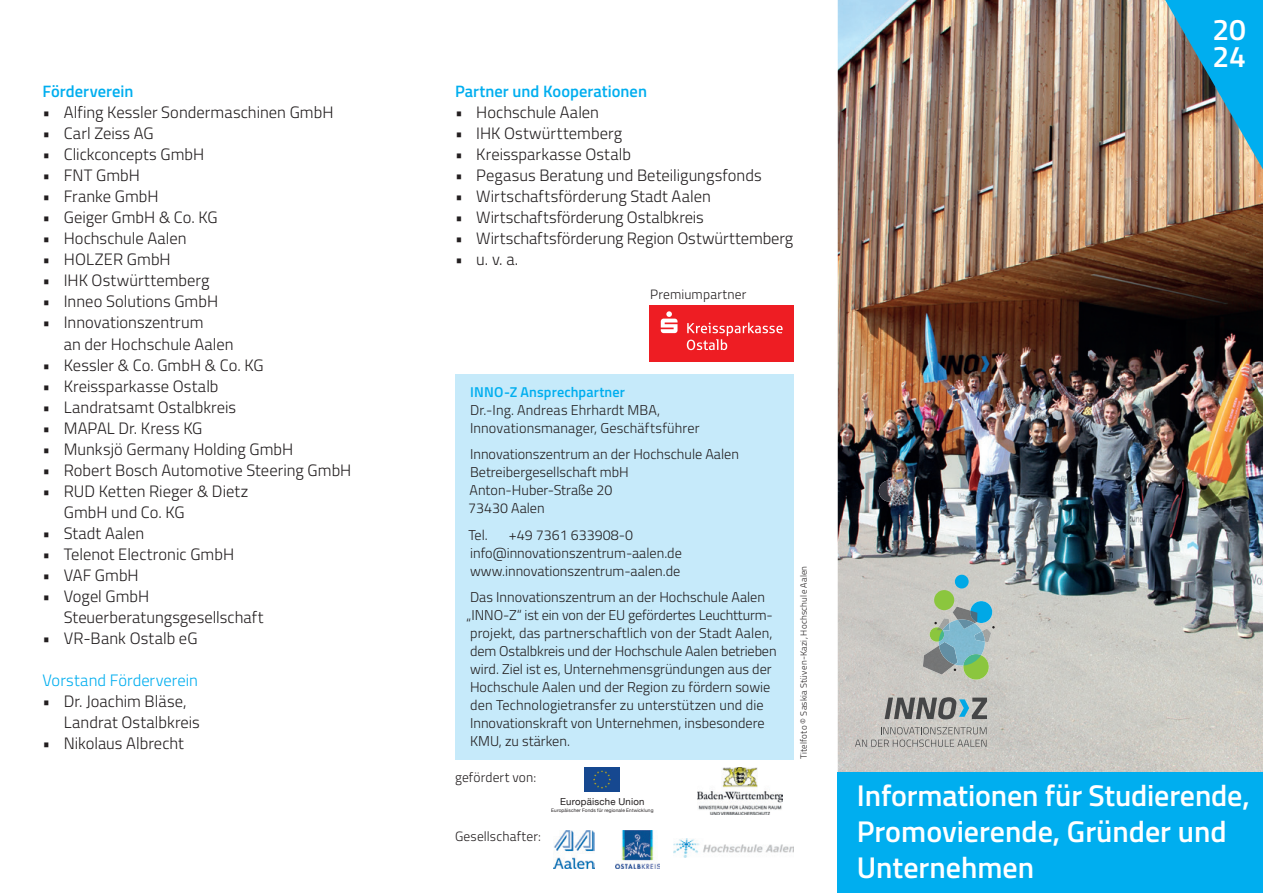
<style>
.page{position:relative;width:1263px;height:893px;background:#fff}
.page>*{position:absolute;margin:0;border:0;box-sizing:border-box;transform-origin:0 0}
.t1{font:600 30px/36px "Titillium";color:#fff}
.t2{font:300 16.5px/21px "Titillium";color:#231f20}
.t3{font:600 16.5px "Titillium";color:#00aeef}
.t4{font:300 16.5px "Titillium";color:#00aeef}
.t5{font:300 14.25px/18px "Titillium";color:#231f20}
.t6{font:600 14.25px "Titillium";letter-spacing:.01em;color:#00aeef}
.t7{font:300 13.5px "Titillium";letter-spacing:.01em;color:#231f20}
.t8{font:9.6px "Helvetica Neue";letter-spacing:.02em;color:#231f20}
.t9{font:300 9px "Titillium";letter-spacing:.025em;color:#231f20}
.t10{font:4.8px "Helvetica Neue";letter-spacing:.025em;color:#231f20}
</style>
<div class="page">
<img style="left:838px;top:0;width:425px;height:772px">
<div style="left:649px;top:305px;width:145px;height:57px;background:#ee1d23"></div>
<svg style="left:661px;top:311px;width:16px;height:22px"></svg>
<svg style="left:687px;top:323px;width:96px;height:27px"></svg>
<div style="left:455px;top:374px;width:339px;height:385px;background:#c6eafa"></div>
<img style="left:698px;top:768px;width:84px;height:46px">
<img style="left:585px;top:768px;width:35px;height:23px">
<img style="left:553px;top:830px;width:41px;height:38px">
<img style="left:615px;top:830px;width:44px;height:38px">
<img style="left:674px;top:839px;width:120px;height:18px">
<img style="left:1165px;top:0;width:98px;height:169px">
<div style="left:838px;top:772px;width:425px;height:121px;background:#00aeef"></div>
<img style="left:879px;top:480px;width:21px;height:22px;border-radius:11px">
<div style="left:970px;top:601px;width:22px;height:22px;background:#00a8e6;border-radius:50%"></div>
<img style="left:923px;top:646px;width:32px;height:28px">
<div style="left:930px;top:627px;width:14px;height:15px;background:#8bc63e;border-radius:50%"></div>
<svg style="left:881px;top:727px;width:105px;height:7px"></svg>
<svg style="left:855px;top:740px;width:131px;height:7px"></svg>
<img style="left:985px;top:628px;width:6px;height:14px">
<div style="left:963px;top:654px;width:26px;height:26px;background:#8bc63e;border-radius:50%"></div>
<div style="left:934px;top:590px;width:20px;height:20px;background:#8bc63e;border-radius:50%"></div>
<div style="left:955px;top:575px;width:14px;height:13px;background:#00a8e6;border-radius:50%"></div>
<svg style="left:885px;top:697px;width:102px;height:22px;background:#848a8b"></svg>
<img style="left:953px;top:607px;width:19px;height:13px">
<svg style="left:970px;top:611px;width:7px;height:9px"></svg>
<svg style="left:934px;top:618px;width:16px;height:12px"></svg>
<img style="left:939px;top:620px;width:46px;height:46px">
<img style="left:958px;top:619px;width:16px;height:10px">
<p class="t3" style="left:43px;top:79px;width:92px">Förderverein</p>
<p class="t2" style="left:43px;top:101px;width:292px">• Alfing Kessler Sondermaschinen GmbH</p>
<p class="t2" style="left:43px;top:122px;width:113px">• Carl Zeiss AG</p>
<p class="t2" style="left:43px;top:143px;width:163px">• Clickconcepts GmbH</p>
<p class="t2" style="left:43px;top:164px;width:99px">• FNT GmbH</p>
<p class="t2" style="left:43px;top:185px;width:118px">• Franke GmbH</p>
<p class="t2" style="left:43px;top:206px;width:177px">• Geiger GmbH &amp; Co. KG</p>
<p class="t2" style="left:43px;top:227px;width:146px">• Hochschule Aalen</p>
<p class="t2" style="left:43px;top:248px;width:130px">• HOLZER GmbH</p>
<p class="t2" style="left:43px;top:269px;width:169px">• IHK Ostwürttemberg</p>
<p class="t2" style="left:43px;top:290px;width:177px">• Inneo Solutions GmbH</p>
<p class="t2" style="left:64px;top:311px;width:171px;text-indent:-21px">• Innovationszentrum<br>an der Hochschule Aalen</p>
<p class="t2" style="left:43px;top:353px;width:222px">• Kessler &amp; Co. GmbH &amp; Co. KG</p>
<p class="t2" style="left:43px;top:374px;width:177px">• Kreissparkasse Ostalb</p>
<p class="t2" style="left:43px;top:395px;width:195px">• Landratsamt Ostalbkreis</p>
<p class="t2" style="left:43px;top:416px;width:161px">• MAPAL Dr. Kress KG</p>
<p class="t2" style="left:43px;top:437px;width:252px">• Munksjö Germany Holding GmbH</p>
<p class="t2" style="left:43px;top:458px;width:310px">• Robert Bosch Automotive Steering GmbH</p>
<p class="t2" style="left:64px;top:479px;width:186px;text-indent:-21px">• RUD Ketten Rieger &amp; Dietz<br>GmbH und Co. KG</p>
<p class="t2" style="left:43px;top:521px;width:103px">• Stadt Aalen</p>
<p class="t2" style="left:43px;top:542px;width:193px">• Telenot Electronic GmbH</p>
<p class="t2" style="left:43px;top:563px;width:98px">• VAF GmbH</p>
<p class="t2" style="left:64px;top:584px;width:201px;text-indent:-21px">• Vogel GmbH<br>Steuerberatungsgesellschaft</p>
<p class="t2" style="left:43px;top:626px;width:156px">• VR-Bank Ostalb eG</p>
<p class="t4" style="left:43px;top:668px;width:157px">Vorstand Förderverein</p>
<p class="t2" style="left:64px;top:689px;width:138px;text-indent:-21px">• Dr. Joachim Bläse,<br>Landrat Ostalbkreis</p>
<p class="t2" style="left:43px;top:731px;width:143px">• Nikolaus Albrecht</p>
<p class="t3" style="left:455px;top:79px;width:194px">Partner und Kooperationen</p>
<p class="t2" style="left:455px;top:101px;width:146px">• Hochschule Aalen</p>
<p class="t2" style="left:455px;top:122px;width:169px">• IHK Ostwürttemberg</p>
<p class="t2" style="left:455px;top:143px;width:177px">• Kreissparkasse Ostalb</p>
<p class="t2" style="left:455px;top:164px;width:308px">• Pegasus Beratung und Beteiligungsfonds</p>
<p class="t2" style="left:455px;top:185px;width:257px">• Wirtschaftsförderung Stadt Aalen</p>
<p class="t2" style="left:455px;top:206px;width:250px">• Wirtschaftsförderung Ostalbkreis</p>
<p class="t2" style="left:455px;top:227px;width:340px">• Wirtschaftsförderung Region Ostwürttemberg</p>
<p class="t2" style="left:455px;top:248px;width:65px">• u. v. a.</p>
<p class="t7" style="left:650px;top:285px;width:98px">Premiumpartner</p>
<p class="t6" style="left:470px;top:381px;width:156px">INNO-Z Ansprechpartner</p>
<p class="t5" style="left:470px;top:400px;width:231px">Dr.-Ing. Andreas Ehrhardt MBA,<br>Innovationsmanager, Geschäftsführer</p>
<p class="t5" style="left:468px;top:445px;width:272px">Innovationszentrum an der Hochschule Aalen<br>Betreibergesellschaft mbH<br>Anton-Huber-Straße 20<br>73430 Aalen</p>
<p class="t5" style="left:468px;top:525px;width:21px">Tel.</p>
<p class="t5" style="left:470px;top:525px;width:213px;text-indent:39px">+49 7361 633908-0 info@innovationszentrum-aalen.de www.innovationszentrum-aalen.de</p>
<p class="t5" style="left:467px;top:588px;width:312px">Das Innovationszentrum an der Hochschule Aalen „INNO-Z“ ist ein von der EU gefördertes Leuchtturm&shy;projekt, das partnerschaftlich von der Stadt Aalen, dem Ostalbkreis und der Hochschule Aalen betrieben wird. Ziel ist es, Unternehmensgründungen aus der Hochschule Aalen und der Region zu fördern sowie den Technologietransfer zu unterstützen und die Innovationskraft von Unternehmen, insbesondere KMU, zu stärken.</p>
<p class="t7" style="left:455px;top:768px;width:83px">gefördert von:</p>
<p class="t7" style="left:455px;top:827px;width:87px">Gesellschafter:</p>
<p class="t8" style="left:560px;top:795px;width:86px">Europäische Union</p>
<p class="t10" style="left:551px;top:807px;width:104px">Europäischer Fonds für regionale Entwicklung</p>
<p class="t9" style="left:797px;top:759px;width:195px;rotate:-90deg">Titelfoto © Saskia Stüven-Kazi, Hochschule Aalen</p>
<h1 class="t1" style="left:1212px;top:14px;width:35px;line-height:27px">20<br>24</h1>
<h1 class="t1" style="left:857px;top:776px;width:394px">Informationen für Studierende,<br>Promovierende, Gründer und<br>Unternehmen</h1>
</div>
